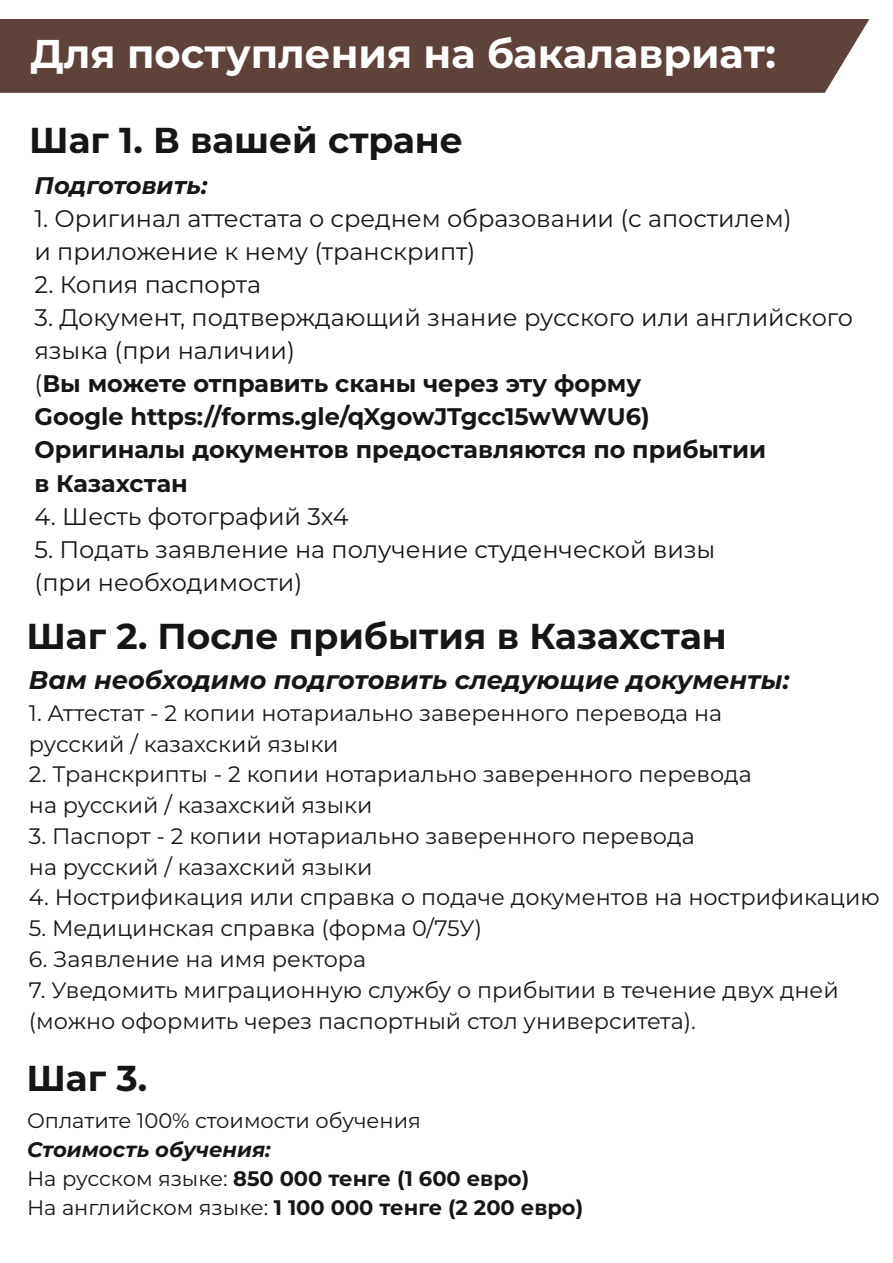
<style>
.page{position:relative;width:893px;height:1263px;background:#fff}
.page>*{position:absolute;margin:0;border:0;box-sizing:border-box;transform-origin:0 0}
.t1{font:700 40.05px "Montserrat";color:#fff}
.t2{font:700 36px "Montserrat";color:#151616}
.t3{font:italic 700 25.5px "Montserrat";color:#151616}
.t4{font:700 24px/33.2px "Montserrat";color:#151616}
.t5{font:24px/33.2px "Montserrat";color:#151616}
.t6{font:italic 700 24px "Montserrat";color:#151616}
.t7{font:22.35px/30.8px "Montserrat";color:#151616}
.t8{font:700 21px/29px "Montserrat";color:#151616}
.t9{font:21px "Montserrat";color:#151616}
.s1{font-weight:400}
.s2{font-style:italic}
</style>
<div class="page">
<div style="left:0;top:19px;width:869px;height:74px;background:#5f433a"></div>
<h1 class="t1" style="left:31px;top:29px;width:747px">Для поступления на бакалавриат:</h1>
<h2 class="t2" style="left:29px;top:118px;width:435px">Шаг 1. В вашей стране</h2>
<p class="t6" style="left:35px;top:170px;width:174px">Подготовить:</p>
<p class="t5" style="left:35px;top:202px;width:758px">1. Оригинал аттестата о среднем образовании (с апостилем) и приложение к нему (транскрипт)</p>
<p class="t5" style="left:35px;top:268px;width:228px">2. Копия паспорта</p>
<p class="t4" style="left:35px;top:301px;width:820px"><span class="s1">3. Документ, подтверждающий знание русского или английского языка (при наличии)<br>(</span>Вы можете отправить сканы через эту форму<br>Google https://forms.gle/qXgowJTgcc15wWWU6)<br>Оригиналы документов предоставляются по прибытии<br>в Казахстан</p>
<p class="t5" style="left:35px;top:499px;width:316px">4. Шесть фотографий 3x4</p>
<p class="t5" style="left:34px;top:532px;width:682px">5. Подать заявление на получение студенческой визы (при необходимости)</p>
<h2 class="t2" style="left:26px;top:614px;width:702px">Шаг 2. После прибытия в Казахстан</h2>
<p class="t3" style="left:29px;top:664px;width:762px">Вам необходимо подготовить следующие документы:</p>
<p class="t7" style="left:29px;top:697px;width:695px">1. Аттестат - 2 копии нотариально заверенного перевода на русский / казахский языки</p>
<p class="t7" style="left:29px;top:759px;width:724px">2. Транскрипты - 2 копии нотариально заверенного перевода на русский / казахский языки</p>
<p class="t7" style="left:29px;top:820px;width:667px">3. Паспорт - 2 копии нотариально заверенного перевода на русский / казахский языки</p>
<p class="t7" style="left:29px;top:882px;width:852px">4. Нострификация или справка о подаче документов на нострификацию</p>
<p class="t7" style="left:29px;top:913px;width:455px">5. Медицинская справка (форма 0/75У)</p>
<p class="t7" style="left:29px;top:944px;width:339px">6. Заявление на имя ректора</p>
<p class="t7" style="left:29px;top:974px;width:811px">7. Уведомить миграционную службу о прибытии в течение двух дней (можно оформить через паспортный стол университета).</p>
<h2 class="t2" style="left:26px;top:1056px;width:122px">Шаг 3.</h2>
<p class="t9" style="left:27px;top:1108px;width:395px">Оплатите 100% стоимости обучения</p>
<p class="t8" style="left:27px;top:1135px;width:558px"><span class="s2">Стоимость обучения:<br></span><span class="s1">На русском языке:</span> 850 000 тенге (1 600 евро)<br><span class="s1">На английском языке:</span> 1 100 000 тенге (2 200 евро)</p>
</div>
